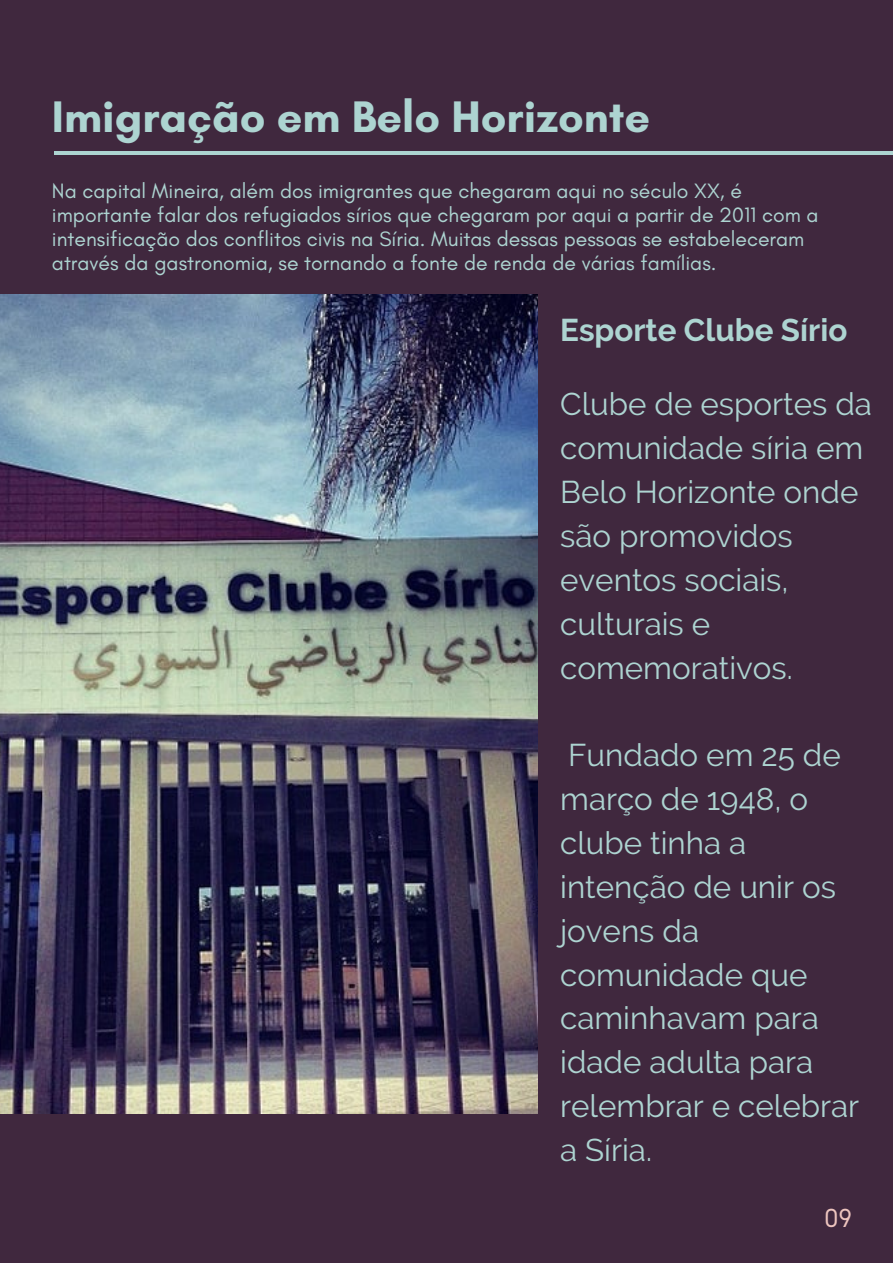
<style>
.page{position:relative;width:893px;height:1264px;background:#fff}
.page>*{position:absolute;margin:0;border:0;box-sizing:border-box;transform-origin:0 0}
.t1{font:700 45px "Glacial Indifference";color:#add4d1}
.t2{font:31.35px/43.8px "Raleway";color:#add4d1}
.t3{font:700 31.35px "Raleway";color:#add4d1}
.t4{font:27.15px "Gidole";color:#eec5bf}
.t5{font:21.15px/24px "Glacial Indifference";color:#add4d1}
</style>
<div class="page">
<div style="left:0;top:0;width:892px;height:1262px;background:#40283e"></div>
<hr style="left:54px;top:151px;width:838px;height:3px;background:#add4d1">
<img style="left:0;top:294px;width:537px;height:818px">
<h1 class="t1" style="left:52px;top:89px;width:600px">Imigração em Belo Horizonte</h1>
<p class="t5" style="left:52px;top:178px;width:768px">Na capital Mineira, além dos imigrantes que chegaram aqui no século XX, é importante falar dos refugiados sírios que chegaram por aqui a partir de 2011 com a intensificação dos conflitos civis na Síria. Muitas dessas pessoas se estabeleceram através da gastronomia, se tornando a fonte de renda de várias famílias.</p>
<h2 class="t3" style="left:560px;top:312px;width:288px">Esporte Clube Sírio</h2>
<h2 class="t2" style="left:560px;top:382px;width:313px">Clube de esportes da comunidade síria em<br>Belo Horizonte onde são promovidos eventos sociais, culturais e comemorativos.</h2>
<h2 class="t2" style="left:560px;top:733px;width:300px">Fundado em 25 de março de 1948, o clube tinha a intenção de unir os jovens da comunidade que caminhavam para idade adulta para relembrar e celebrar a Síria.</h2>
<p class="t4" style="left:824px;top:1202px;width:30px">09</p>
</div>
